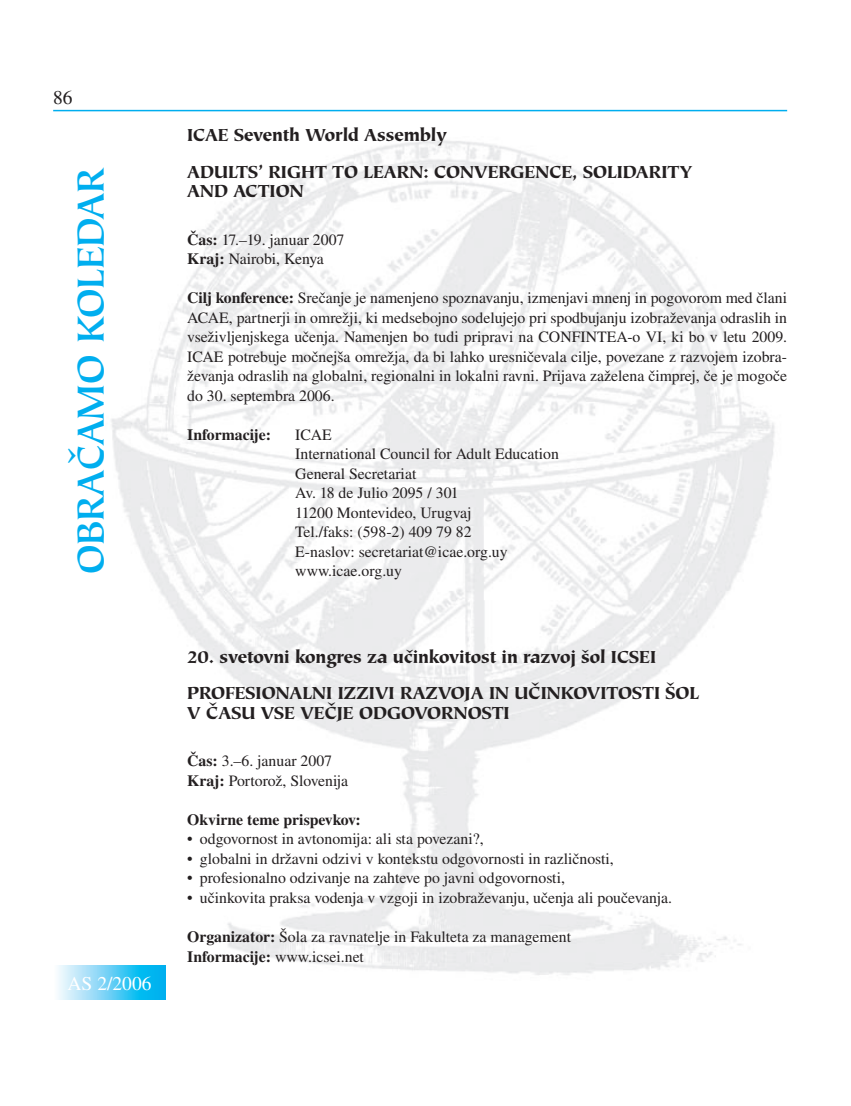
<style>
.page{position:relative;width:851px;height:1106px;background:#fff}
.page>*{position:absolute;margin:0;border:0;box-sizing:border-box;transform-origin:0 0}
.t1{font:500 39px "Tiepolo Itc TEE";color:#00aeef}
.t2{font:19.5px "Nimbus Rom No 9 LEE";color:#fff}
.t3{font:19.5px "Nimbus Rom No 9 LEE";color:#231f20}
.t4{font:18px/36.5px "Tiepolo Itc TEE Blac";color:#231f20}
.t5{font:15.75px/19.5px "Nimbus Rom No 9 LEE";color:#231f20}
.t6{font:500 15.75px "Nimbus Rom No 9 LEE";color:#231f20}
.s1{font-weight:500}
</style>
<div class="page">
<hr style="left:53px;top:110px;width:734px;height:1px;background:#00aeef">
<img style="left:111px;top:140px;width:664px;height:835px">
<svg style="left:58px;top:965px;width:108px;height:34px;background:#64d0f5"></svg>
<p class="t3" style="left:53px;top:86px;width:21px">86</p>
<h1 class="t1" style="left:64px;top:574px;width:408px;rotate:-90deg">OBRAČAMO KOLEDAR</h1>
<p class="t2" style="left:68px;top:972px;width:85px">AS 2/2006</p>
<p class="t4" style="left:187px;top:117px;width:506px">ICAE Seventh World Assembly<br>ADULTS’ RIGHT TO LEARN: CONVERGENCE, SOLIDARITY</p>
<p class="t4" style="left:187px;top:173px;width:118px">AND ACTION</p>
<p class="t5" style="left:187px;top:230px;width:159px"><span class="s1">Čas:</span> 17.–19. januar 2007<br><span class="s1">Kraj:</span> Nairobi, Kenya</p>
<p class="t5" style="left:187px;top:288px;width:601px;text-align:justify"><span class="s1">Cilj konference:</span> Srečanje je namenjeno spoznavanju, izmenjavi mnenj in pogovorom med člani ACAE, partnerji in omrežji, ki medsebojno sodelujejo pri spodbujanju izobraževanja odraslih in vseživljenjskega učenja. Namenjen bo tudi pripravi na CONFINTEA-o VI, ki bo v letu 2009.<br>ICAE potrebuje močnejša omrežja, da bi lahko uresničevala cilje, povezane z razvojem izobra&shy;ževanja odraslih na globalni, regionalni in lokalni ravni. Prijava zaželena čimprej, če je mogoče do 30. septembra 2006.</p>
<p class="t6" style="left:187px;top:424px;width:85px">Informacije:</p>
<p class="t5" style="left:295px;top:425px;width:265px">ICAE<br>International Council for Adult Education<br>General Secretariat<br>Av. 18 de Julio 2095 / 301<br>11200 Montevideo, Urugvaj<br>Tel./faks: (598-2) 409 79 82<br>E-naslov: secretariat@icae.org.uy www.icae.org.uy</p>
<p class="t4" style="left:187px;top:638px;width:513px">20. svetovni kongres za učinkovitost in razvoj šol ICSEI<br>PROFESIONALNI IZZIVI RAZVOJA IN UČINKOVITOSTI ŠOL</p>
<p class="t4" style="left:187px;top:694px;width:324px">V ČASU VSE VEČJE ODGOVORNOSTI</p>
<p class="t5" style="left:187px;top:751px;width:162px"><span class="s1">Čas:</span> 3.–6. januar 2007<br><span class="s1">Kraj:</span> Portorož, Slovenija</p>
<p class="t6" style="left:187px;top:809px;width:175px">Okvirne teme prispevkov:</p>
<p class="t5" style="left:187px;top:829px;width:298px">• odgovornost in avtonomija: ali sta povezani?,</p>
<p class="t5" style="left:187px;top:849px;width:428px">• globalni in državni odzivi v kontekstu odgovornosti in različnosti,</p>
<p class="t5" style="left:187px;top:868px;width:379px">• profesionalno odzivanje na zahteve po javni odgovornosti,</p>
<p class="t5" style="left:187px;top:888px;width:486px">• učinkovita praksa vodenja v vzgoji in izobraževanju, učenja ali poučevanja.</p>
<p class="t5" style="left:187px;top:927px;width:385px"><span class="s1">Organizator:</span> Šola za ravnatelje in Fakulteta za management<br><span class="s1">Informacije:</span> www.icsei.net</p>
</div>
